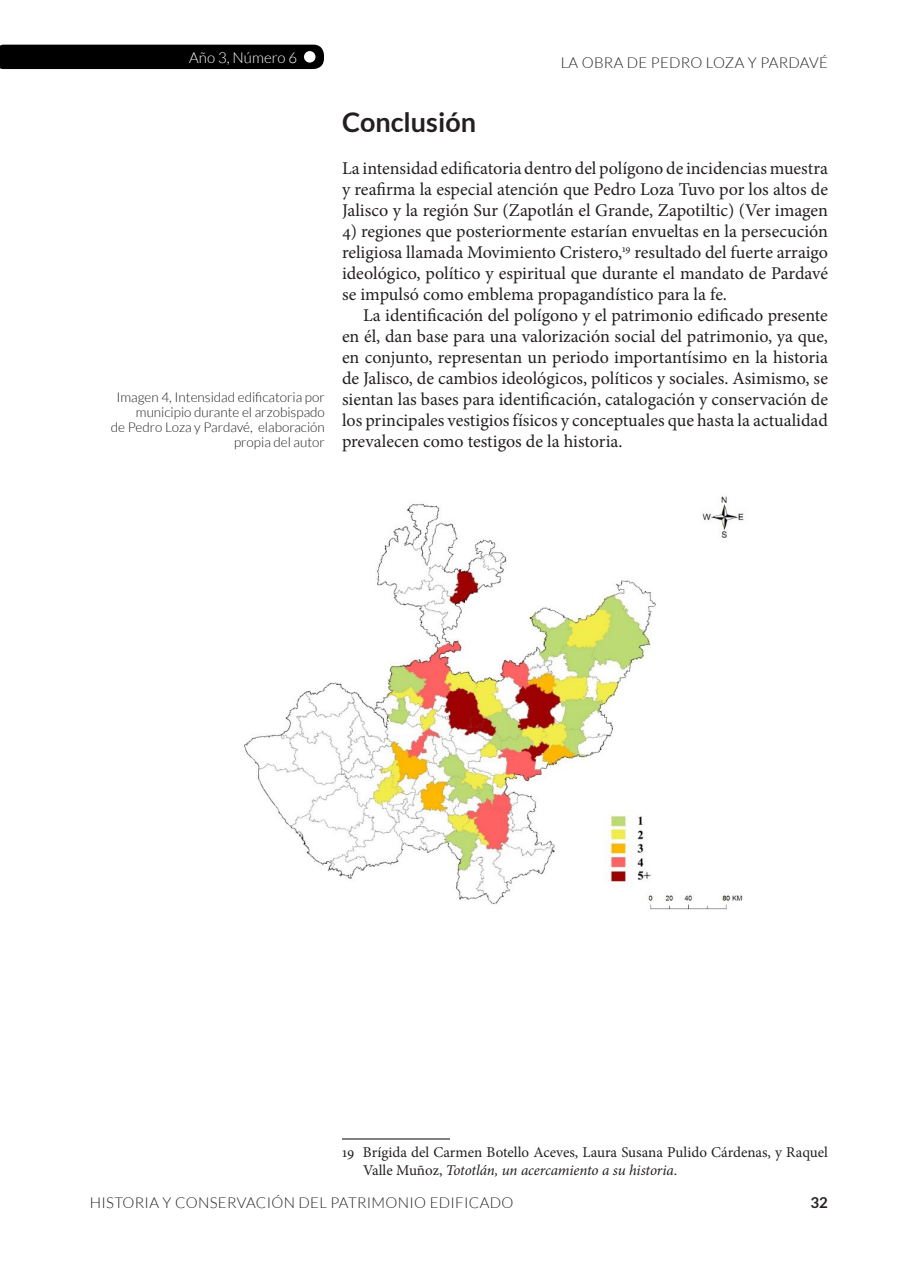
<style>
.page{position:relative;width:918px;height:1265px;background:#fff}
.page>*{position:absolute;margin:0;border:0;box-sizing:border-box;transform-origin:0 0}
.Título_2_Artículos{font:700 27px "Lato";color:#231f20}
.t1{font:18px/21px "Minion Pro";color:#231f20;text-align:justify}
.Nota_al_pie{font:15px/18px "Minion Pro";color:#231f20}
.t2{font:300 15px "Lato";letter-spacing:.02em;color:#231f20}
.t3{font:300 15px "Lato";color:#fff}
.t4{font:700 15px "Lato";color:#231f20}
.Pies_de_fotos{font:300 13.5px/15px "Lato";color:#231f20;text-align:right}
.s1{font-style:italic}
</style>
<div class="page">
<div style="left:0;top:45px;width:324px;height:24px;background:#000"></div>
<div style="left:304px;top:51px;width:12px;height:12px;background:#fff;border-radius:50%"></div>
<hr style="left:342px;top:1138px;width:108px;height:2px;background:#231f20">
<img style="left:244px;top:496px;width:500px;height:414px">
<p class="t3" style="left:189px;top:49px;width:110px">Año 3, Número 6</p>
<p class="t2" style="left:561px;top:54px;width:269px">LA OBRA DE PEDRO LOZA Y PARDAVÉ</p>
<p class="Pies_de_fotos" style="left:111px;top:390px;width:216px">Imagen 4, Intensidad edificatoria por municipio durante el arzobispado<br>de Pedro Loza y Pardavé, elaboración propia del autor</p>
<p class="Título_2_Artículos" style="left:342px;top:107px;width:136px">Conclusión</p>
<p class="t1" style="left:342px;top:158px;width:488px">La intensidad edificatoria dentro del polígono de incidencias muestra y reafirma la especial atención que Pedro Loza Tuvo por los altos de Jalisco y la región Sur (Zapotlán el Grande, Zapotiltic) (Ver imagen</p>
<p class="t1" style="left:342px;top:221px;width:488px">4) regiones que posteriormente estarían envueltas en la persecución religiosa llamada Movimiento Cristero,<sup>19</sup> resultado del fuerte arraigo ideológico, político y espiritual que durante el mandato de Pardavé se impulsó como emblema propagandístico para la fe.</p>
<p class="t1" style="left:342px;top:305px;width:488px;text-indent:21px">La identificación del polígono y el patrimonio edificado presente en él, dan base para una valorización social del patrimonio, ya que, en conjunto, representan un periodo importantísimo en la historia de Jalisco, de cambios ideológicos, políticos y sociales. Asimismo, se sientan las bases para identificación, catalogación y conservación de los principales vestigios físicos y conceptuales que hasta la actualidad prevalecen como testigos de la historia.</p>
<p class="Nota_al_pie" style="left:363px;top:1143px;width:466px;text-indent:-21px">19 Brígida del Carmen Botello Aceves, Laura Susana Pulido Cárdenas, y Raquel<br>Valle Muñoz, <span class="s1">Tototlán, un acercamiento a su historia</span>.</p>
<p class="t2" style="left:90px;top:1195px;width:425px">HISTORIA Y CONSERVACIÓN DEL PATRIMONIO EDIFICADO</p>
<p class="t4" style="left:811px;top:1194px;width:19px">32</p>
</div>
